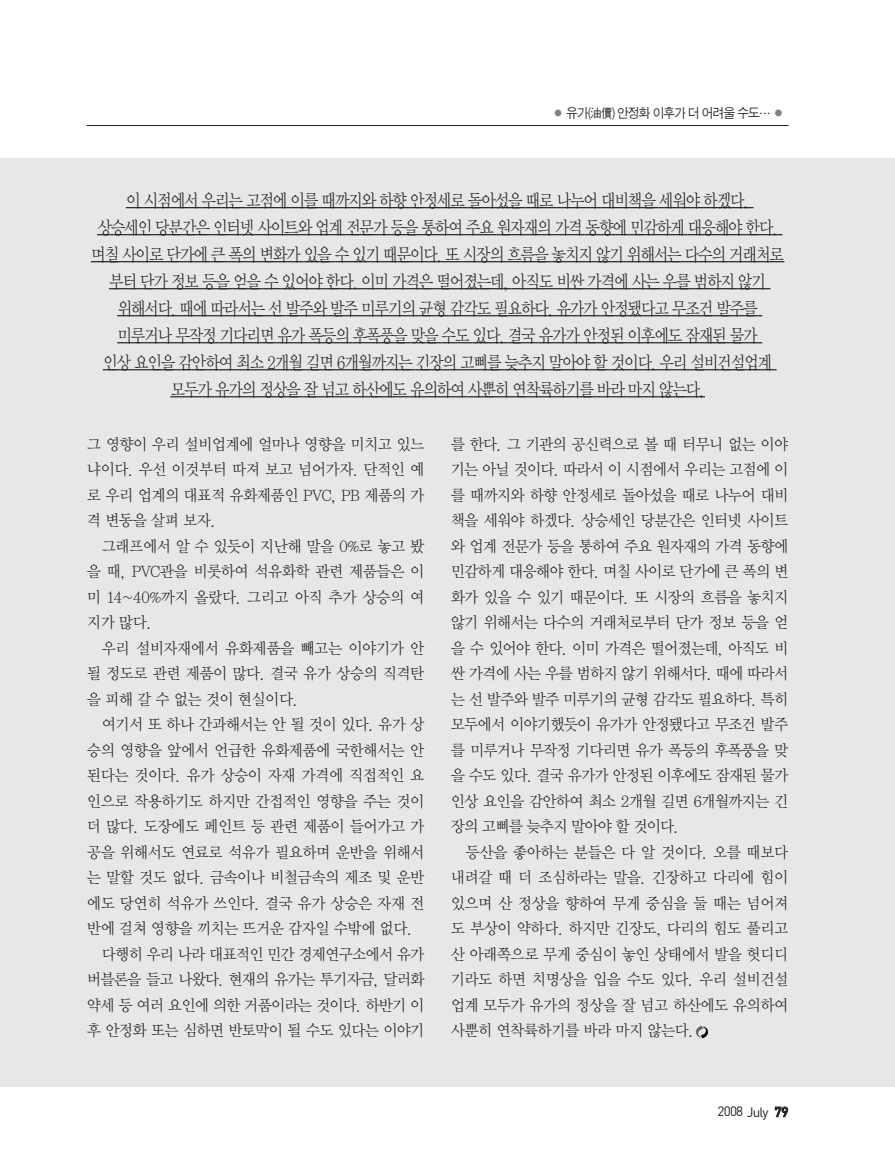
<style>
.page{position:relative;width:895px;height:1167px;background:#fff}
.page>*{position:absolute;margin:0;border:0;box-sizing:border-box;transform-origin:0 0}
.t1{font:18px/27px "Y Mj O12";letter-spacing:-.12em;color:#231f20;text-align:center;scale:.85 1}
.t2{font:15.75px/25.5px "Y Mj O12";letter-spacing:-.085em;color:#231f20;text-align:justify;scale:.95 1}
.t3{font:15.75px "Y Mj O12";letter-spacing:-.105em;color:#231f20;scale:.95 1}
.t4{font:13.5px "Sand Jg";letter-spacing:-.055em;color:#231f20;scale:.95 1}
.t5{font:13.5px "DIN";letter-spacing:-.06em;color:#231f20}
.s1{color:#808285}
.s2{font-weight:500}
</style>
<div class="page">
<div style="left:0;top:125px;width:894px;height:962px;background:#e6e7e9"></div>
<p class="t4" style="left:552px;top:107px;width:245px"><span class="s1">●</span> 유가(油價) 안정화 이후가 더 어려울 수도… <span class="s1">●</span></p>
<p class="t1" style="left:91px;top:188px;width:817px">이 시점에서 우리는 고점에 이를 때까지와 하향 안정세로 돌아섰을 때로 나누어 대비책을 세워야 하겠다.<br>상승세인 당분간은 인터넷 사이트와 업계 전문가 등을 통하여 주요 원자재의 가격 동향에 민감하게 대응해야 한다. 며칠 사이로 단가에 큰 폭의 변화가 있을 수 있기 때문이다. 또 시장의 흐름을 놓치지 않기 위해서는 다수의 거래처로 부터 단가 정보 등을 얻을 수 있어야 한다. 이미 가격은 떨어졌는데, 아직도 비싼 가격에 사는 우를 범하지 않기 위해서다. 때에 따라서는 선 발주와 발주 미루기의 균형 감각도 필요하다. 유가가 안정됐다고 무조건 발주를 미루거나 무작정 기다리면 유가 폭등의 후폭풍을 맞을 수도 있다. 결국 유가가 안정된 이후에도 잠재된 물가<br>인상 요인을 감안하여 최소 2개월 길면 6개월까지는 긴장의 고삐를 늦추지 말아야 할 것이다. 우리 설비건설업계 모두가 유가의 정상을 잘 넘고 하산에도 유의하여 사뿐히 연착륙하기를 바라 마지 않는다.</p>
<p class="t2" style="left:87px;top:432px;width:357px">그 영향이 우리 설비업계에 얼마나 영향을 미치고 있느 냐이다. 우선 이것부터 따져 보고 넘어가자. 단적인 예 로 우리 업계의 대표적 유화제품인 PVC, PB 제품의 가 격 변동을 살펴 보자.</p>
<p class="t2" style="left:87px;top:534px;width:357px;text-indent:15px">그래프에서 알 수 있듯이 지난해 말을 0%로 놓고 봤 을 때, PVC관을 비롯하여 석유화학 관련 제품들은 이 미 14~40%까지 올랐다. 그리고 아직 추가 상승의 여 지가 많다.</p>
<p class="t2" style="left:87px;top:636px;width:357px;text-indent:15px">우리 설비자재에서 유화제품을 빼고는 이야기가 안 될 정도로 관련 제품이 많다. 결국 유가 상승의 직격탄 을 피해 갈 수 없는 것이 현실이다.</p>
<p class="t2" style="left:101px;top:712px;width:342px">여기서 또 하나 간과해서는 안 될 것이 있다. 유가 상</p>
<p class="t2" style="left:87px;top:738px;width:357px">승의 영향을 앞에서 언급한 유화제품에 국한해서는 안</p>
<p class="t2" style="left:87px;top:763px;width:357px">된다는 것이다. 유가 상승이 자재 가격에 직접적인 요</p>
<p class="t2" style="left:87px;top:789px;width:357px">인으로 작용하기도 하지만 간접적인 영향을 주는 것이</p>
<p class="t2" style="left:87px;top:814px;width:357px">더 많다. 도장에도 페인트 등 관련 제품이 들어가고 가</p>
<p class="t2" style="left:87px;top:840px;width:357px">공을 위해서도 연료로 석유가 필요하며 운반을 위해서</p>
<p class="t2" style="left:87px;top:865px;width:357px">는 말할 것도 없다. 금속이나 비철금속의 제조 및 운반</p>
<p class="t2" style="left:87px;top:891px;width:357px">에도 당연히 석유가 쓰인다. 결국 유가 상승은 자재 전</p>
<p class="t2" style="left:87px;top:916px;width:344px">반에 걸쳐 영향을 끼치는 뜨거운 감자일 수밖에 없다.</p>
<p class="t3" style="left:101px;top:946px;width:342px">다행히 우리 나라 대표적인 민간 경제연구소에서 유가</p>
<p class="t3" style="left:87px;top:972px;width:357px">버블론을 들고 나왔다. 현재의 유가는 투기자금, 달러화</p>
<p class="t3" style="left:87px;top:997px;width:357px">약세 등 여러 요인에 의한 거품이라는 것이다. 하반기 이</p>
<p class="t3" style="left:87px;top:1023px;width:357px">후 안정화 또는 심하면 반토막이 될 수도 있다는 이야기</p>
<p class="t2" style="left:450px;top:432px;width:357px">를 한다. 그 기관의 공신력으로 볼 때 터무니 없는 이야 기는 아닐 것이다. 따라서 이 시점에서 우리는 고점에 이 를 때까지와 하향 안정세로 돌아섰을 때로 나누어 대비 책을 세워야 하겠다. 상승세인 당분간은 인터넷 사이트 와 업계 전문가 등을 통하여 주요 원자재의 가격 동향에 민감하게 대응해야 한다. 며칠 사이로 단가에 큰 폭의 변 화가 있을 수 있기 때문이다. 또 시장의 흐름을 놓치지 않기 위해서는 다수의 거래처로부터 단가 정보 등을 얻 을 수 있어야 한다. 이미 가격은 떨어졌는데, 아직도 비 싼 가격에 사는 우를 범하지 않기 위해서다. 때에 따라서 는 선 발주와 발주 미루기의 균형 감각도 필요하다. 특히 모두에서 이야기했듯이 유가가 안정됐다고 무조건 발주 를 미루거나 무작정 기다리면 유가 폭등의 후폭풍을 맞 을 수도 있다. 결국 유가가 안정된 이후에도 잠재된 물가 인상 요인을 감안하여 최소 2개월 길면 6개월까지는 긴 장의 고삐를 늦추지 말아야 할 것이다.</p>
<p class="t2" style="left:450px;top:840px;width:357px;text-indent:15px">등산을 좋아하는 분들은 다 알 것이다. 오를 때보다 내려갈 때 더 조심하라는 말을. 긴장하고 다리에 힘이 있으며 산 정상을 향하여 무게 중심을 둘 때는 넘어져 도 부상이 약하다. 하지만 긴장도, 다리의 힘도 풀리고 산 아래쪽으로 무게 중심이 놓인 상태에서 발을 헛디디 기라도 하면 치명상을 입을 수도 있다. 우리 설비건설 업계 모두가 유가의 정상을 잘 넘고 하산에도 유의하여 사뿐히 연착륙하기를 바라 마지 않는다.</p>
<p class="t5" style="left:717px;top:1106px;width:72px">2008 July <span class="s2">79</span></p>
</div>
